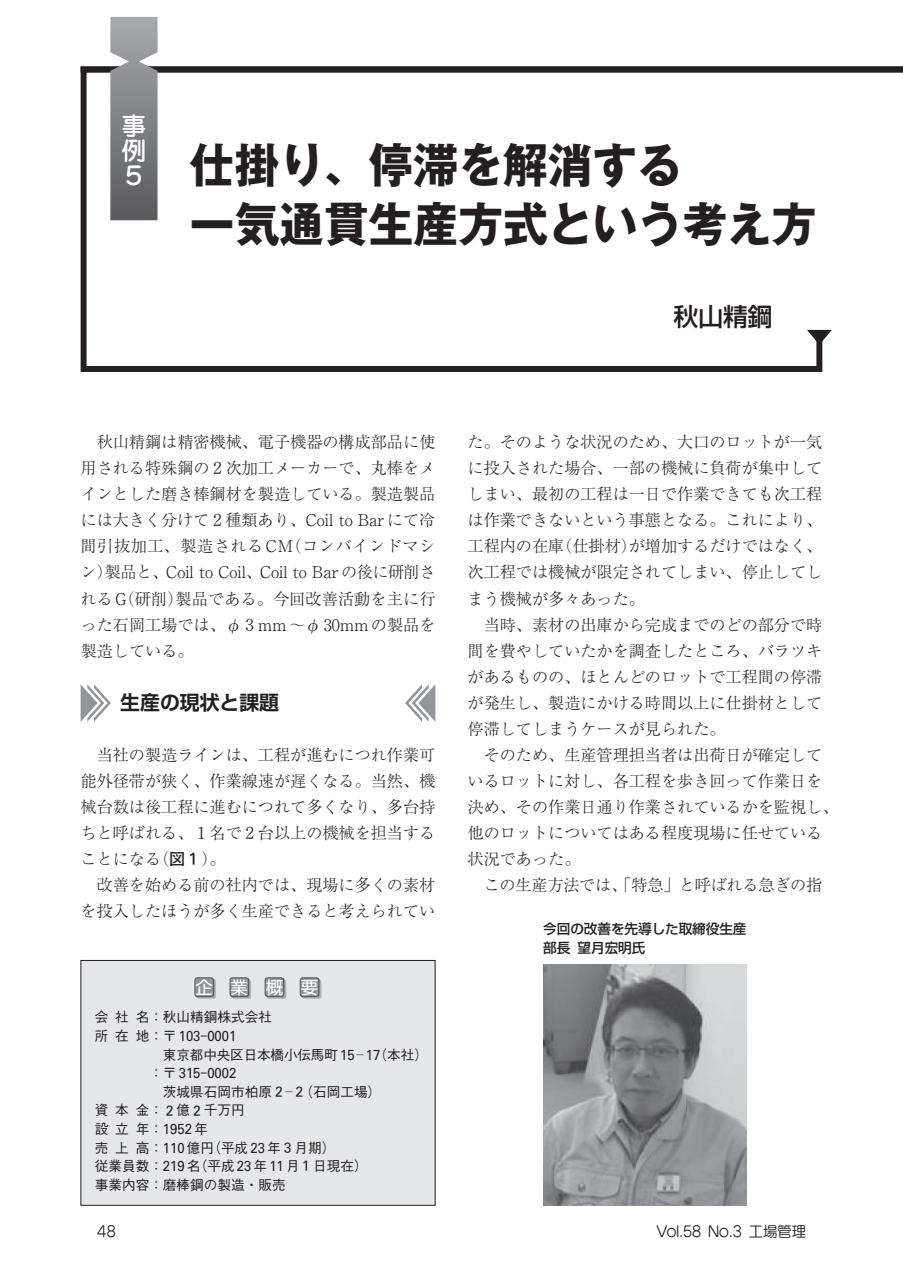
<style>
.page{position:relative;width:903px;height:1275px;background:#fff}
.page>*{position:absolute;margin:0;border:0;box-sizing:border-box;transform-origin:0 0}
.t1{font:700 47.07px/59.5px "Gothic MB101 Pro";color:#231f20;scale:.95 1}
.t2{font:500 24.85px "Shin Go Pro";color:#231f20}
.t3{font:500 24.85px/24.8px "Jun 34 Pro";color:#fff;text-align:justify}
.t4{font:700 19.78px "Shin Go Pro De";color:#231f20}
.t5{font:17.32px "Shin Go Pro";color:#fff}
.t6{font:300 16.1px/26.1px "Ryumin Pro";color:#231f20;text-align:justify}
.t7{font:300 16.1px/26.1px "Ryumin Pr 6";color:#231f20}
.t8{font:14.88px "Seurat Pro M";letter-spacing:-.045em;color:#231f20}
.t9{font:500 14.53px "Iwa O Go Pro";color:#231f20;scale:.91 1}
.t10{font:500 13.65px/18.6px "Gothic BBB Pr 6";color:#231f20}
.t11{font:500 13.65px/19.8px "Shin Go Pro";letter-spacing:-.005em;color:#231f20}
.s1{font-family:"Ryumin Pro"}
.s2{font-family:"Ryumin Pr 6"}
.s3{font-family:"Tsuku Min Pro L";font-weight:400}
.s4{font-family:"Futo Go B101 Pr 6";font-weight:700}
.s5{font-family:"Iwa O Go Pro Db";font-weight:400;font-size:17.15px}
.s6{font-family:"Gothic BBB Pro"}
.s7{font-family:"Gothic BBB Pr 6";font-size:13.65px}
.s8{font-family:"Gothic BBB Pro";font-size:13.65px}
.s9{font-family:"Iwa O Go Pro";font-size:14.53px}
</style>
<div class="page">
<svg style="left:80px;top:66px;width:823px;height:306px"></svg>
<svg style="left:807px;top:330px;width:25px;height:15px"></svg>
<svg style="left:110px;top:17px;width:48px;height:203px;background:#858689"></svg>
<div style="left:81px;top:960px;width:354px;height:245px;background:#e6e7e9"></div>
<div style="left:197px;top:980px;width:19px;height:19px;background:#b3b4b8;border-radius:2px"></div>
<div style="left:196px;top:979px;width:19px;height:19px;background:#a1a3a6;border-radius:2px"></div>
<div style="left:196px;top:979px;width:19px;height:18px;background:#9e9fa3;border-radius:2px"></div>
<div style="left:195px;top:978px;width:18px;height:18px;background:#939598;border-radius:2px"></div>
<div style="left:195px;top:977px;width:19px;height:20px;border:1px solid #57585a;border-radius:2px"></div>
<div style="left:232px;top:980px;width:19px;height:19px;background:#babbbe;border-radius:2px"></div>
<div style="left:232px;top:980px;width:19px;height:18px;background:#b5b6ba;border-radius:2px"></div>
<div style="left:231px;top:979px;width:19px;height:19px;background:#a1a3a6;border-radius:2px"></div>
<div style="left:231px;top:979px;width:19px;height:18px;background:#939598;border-radius:2px"></div>
<div style="left:230px;top:977px;width:19px;height:20px;border:1px solid #57585a;border-radius:2px"></div>
<div style="left:267px;top:980px;width:19px;height:19px;background:#babbbe;border-radius:2px"></div>
<div style="left:267px;top:980px;width:19px;height:18px;background:#b3b4b8;border-radius:2px"></div>
<div style="left:266px;top:979px;width:19px;height:19px;background:#a1a3a6;border-radius:2px"></div>
<div style="left:266px;top:979px;width:19px;height:18px;background:#898b8e;border-radius:2px"></div>
<div style="left:265px;top:978px;width:19px;height:18px;background:#939598;border-radius:2px"></div>
<div style="left:265px;top:977px;width:19px;height:20px;border:1px solid #57585a;border-radius:2px"></div>
<div style="left:302px;top:980px;width:19px;height:19px;background:#babbbe;border-radius:2px"></div>
<div style="left:302px;top:979px;width:19px;height:19px;background:#b0b1b5;border-radius:2px"></div>
<div style="left:301px;top:979px;width:19px;height:19px;background:#a1a3a6;border-radius:2px"></div>
<svg style="left:301px;top:978px;width:19px;height:19px"></svg>
<div style="left:300px;top:978px;width:19px;height:18px;background:#939598;border-radius:2px"></div>
<div style="left:300px;top:977px;width:19px;height:20px;border:1px solid #57585a;border-radius:2px"></div>
<svg style="left:81px;top:684px;width:30px;height:38px"></svg>
<svg style="left:405px;top:684px;width:30px;height:38px"></svg>
<img style="left:543px;top:965px;width:204px;height:240px">
<h2 class="t3" style="left:122px;top:111px;width:25px">事例５</h2>
<h1 class="t1" style="left:190px;top:129px;width:661px">仕掛り、停滞を解消する<br>一気通貫生産方式という考え方</h1>
<h2 class="t2" style="left:673px;top:296px;width:101px">秋山精鋼</h2>
<p class="t7" style="left:97px;top:428px;width:340px">秋山精鋼<span class="s1">は</span>精密機械<span class="s1">、</span>電子機器<span class="s1">の</span>構成部品<span class="s1">に</span>使</p>
<p class="t6" style="left:81px;top:454px;width:356px"><span class="s2">用</span>される<span class="s2">特殊鋼</span>の<span class="s3">２</span><span class="s2">次加工</span>メーカーで、<span class="s2">丸棒</span>をメインとした<span class="s2">磨</span>き<span class="s2">棒鋼材</span>を<span class="s2">製造</span>している。<span class="s2">製造製品</span>には<span class="s2">大</span>きく<span class="s2">分</span>けて<span class="s3">２</span><span class="s2">種類</span>あり、Coil to Bar にて<span class="s2">冷間引抜加工</span>、<span class="s2">製造</span>されるCM（コンバインドマシン）<span class="s2">製品</span>と、Coil to Coil、Coil to Bar の<span class="s2">後</span>に<span class="s2">研削</span>さ</p>
<p class="t7" style="left:81px;top:584px;width:356px"><span class="s1">れるG（</span>研削<span class="s1">）</span>製品<span class="s1">である。</span>今回改善活動<span class="s1">を</span>主<span class="s1">に</span>行</p>
<p class="t6" style="left:81px;top:610px;width:356px">った<span class="s2">石岡工場</span>では、φ<span class="s3">３</span>mm ～φ 30mm の<span class="s2">製品</span>を<span class="s2">製造</span>している。</p>
<p class="t4" style="left:120px;top:686px;width:160px">生産の現状と課題</p>
<p class="t6" style="left:97px;top:740px;width:340px"><span class="s2">当社</span>の<span class="s2">製造</span>ラインは、<span class="s2">工程</span>が<span class="s2">進</span>むにつれ<span class="s2">作業可</span></p>
<p class="t7" style="left:81px;top:767px;width:356px">能外径帯<span class="s1">が</span>狭<span class="s1">く、</span>作業線速<span class="s1">が</span>遅<span class="s1">くなる。</span>当然<span class="s1">、</span>機械台数<span class="s1">は</span>後工程<span class="s1">に</span>進<span class="s1">むにつれて</span>多<span class="s1">くなり、</span>多台持</p>
<p class="t6" style="left:81px;top:819px;width:356px">ちと<span class="s2">呼</span>ばれる、<span class="s3">１</span><span class="s2">名</span>で<span class="s3">２</span><span class="s2">台以上</span>の<span class="s2">機械</span>を<span class="s2">担当</span>することになる（<span class="s4">図</span><span class="s5">１</span>）。</p>
<p class="t7" style="left:97px;top:871px;width:340px">改善<span class="s1">を</span>始<span class="s1">める</span>前<span class="s1">の</span>社内<span class="s1">では、</span>現場<span class="s1">に</span>多<span class="s1">くの</span>素材</p>
<p class="t6" style="left:81px;top:897px;width:356px">を<span class="s2">投入</span>したほうが<span class="s2">多</span>く<span class="s2">生産</span>できると<span class="s2">考</span>えられてい</p>
<p class="t5" style="left:195px;top:973px;width:124px">企業概要</p>
<p class="t10" style="left:95px;top:1007px;width:179px">会社名<span class="s6">：</span>秋山精鋼株式会社</p>
<p class="t9" style="left:95px;top:1026px;width:157px"><span class="s7">所在地</span><span class="s8">：〒</span> 103<span class="s8">-</span>0001</p>
<p class="t10" style="left:163px;top:1044px;width:267px">東京都中央区日本橋小伝馬町 <span class="s9">15</span> ─ <span class="s9">17</span><span class="s6">（</span>本社<span class="s6">）</span></p>
<p class="t9" style="left:149px;top:1063px;width:97px"><span class="s8">：〒</span> 315<span class="s8">-</span>0002</p>
<p class="t10" style="left:95px;top:1081px;width:288px;text-indent:68px">茨城県石岡市柏原<span class="s9">２</span>─<span class="s9">２</span><span class="s6">（</span>石岡工場<span class="s6">）</span>資本金<span class="s6">：</span><span class="s9">２</span>億<span class="s9">２</span>千万円<br>設立年<span class="s6">：</span><span class="s9">1952</span> 年<br>売上高<span class="s6">：</span><span class="s9">110</span> 億円<span class="s6">（</span>平成<span class="s9">23</span> 年<span class="s9">３</span>月期<span class="s6">）<br></span>従業員数<span class="s6">：</span><span class="s9">219</span> 名<span class="s6">（</span>平成<span class="s9">23</span> 年 <span class="s9">11</span> 月<span class="s9">１</span>日現在<span class="s6">）</span>事業内容<span class="s6">：</span>磨棒鋼<span class="s6">の</span>製造<span class="s6">・</span>販売</p>
<p class="t6" style="left:468px;top:428px;width:356px">た。そのような<span class="s2">状況</span>のため、<span class="s2">大口</span>のロットが<span class="s2">一気</span></p>
<p class="t7" style="left:468px;top:454px;width:356px"><span class="s1">に</span>投入<span class="s1">された</span>場合<span class="s1">、</span>一部<span class="s1">の</span>機械<span class="s1">に</span>負荷<span class="s1">が</span>集中<span class="s1">して</span></p>
<p class="t6" style="left:468px;top:480px;width:356px">しまい、<span class="s2">最初</span>の<span class="s2">工程</span>は<span class="s2">一日</span>で<span class="s2">作業</span>できても<span class="s2">次工程</span>は<span class="s2">作業</span>できないという<span class="s2">事態</span>となる。これにより、<span class="s2">工程内</span>の<span class="s2">在庫</span>（<span class="s2">仕掛材</span>）が<span class="s2">増加</span>するだけではなく、<span class="s2">次工程</span>では<span class="s2">機械</span>が<span class="s2">限定</span>されてしまい、<span class="s2">停止</span>してしまう<span class="s2">機械</span>が<span class="s2">多々</span>あった。</p>
<p class="t7" style="left:484px;top:610px;width:340px">当時<span class="s1">、</span>素材<span class="s1">の</span>出庫<span class="s1">から</span>完成<span class="s1">までのどの</span>部分<span class="s1">で</span>時</p>
<p class="t6" style="left:468px;top:636px;width:356px"><span class="s2">間</span>を<span class="s2">費</span>やしていたかを<span class="s2">調査</span>したところ、バラツキがあるものの、ほとんどのロットで<span class="s2">工程間</span>の<span class="s2">停滞</span>が<span class="s2">発生</span>し、<span class="s2">製造</span>にかける<span class="s2">時間以上</span>に<span class="s2">仕掛材</span>として<span class="s2">停滞</span>してしまうケースが<span class="s2">見</span>られた。</p>
<p class="t7" style="left:484px;top:741px;width:340px"><span class="s1">そのため、</span>生産管理担当者<span class="s1">は</span>出荷日<span class="s1">が</span>確定<span class="s1">して</span></p>
<p class="t6" style="left:468px;top:766px;width:372px;text-align:left">いるロットに<span class="s2">対</span>し、<span class="s2">各工程</span>を<span class="s2">歩</span>き<span class="s2">回</span>って<span class="s2">作業日</span>を<span class="s2">決</span>め、その<span class="s2">作業日通</span>り<span class="s2">作業</span>されているかを<span class="s2">監視</span>し、<span class="s2">他</span>のロットについてはある<span class="s2">程度現場</span>に<span class="s2">任</span>せている<span class="s2">状況</span>であった。</p>
<p class="t6" style="left:484px;top:871px;width:340px">この<span class="s2">生産方法</span>では、「<span class="s2">特急</span>」と<span class="s2">呼</span>ばれる<span class="s2">急</span>ぎの<span class="s2">指</span></p>
<p class="t11" style="left:543px;top:917px;width:205px">今回の改善を先導した取締役生産部長 望月宏明氏</p>
<p class="t8" style="left:97px;top:1222px;width:21px">48</p>
<p class="t8" style="left:657px;top:1222px;width:151px">Vol.58 No.3 工場管理</p>
</div>
